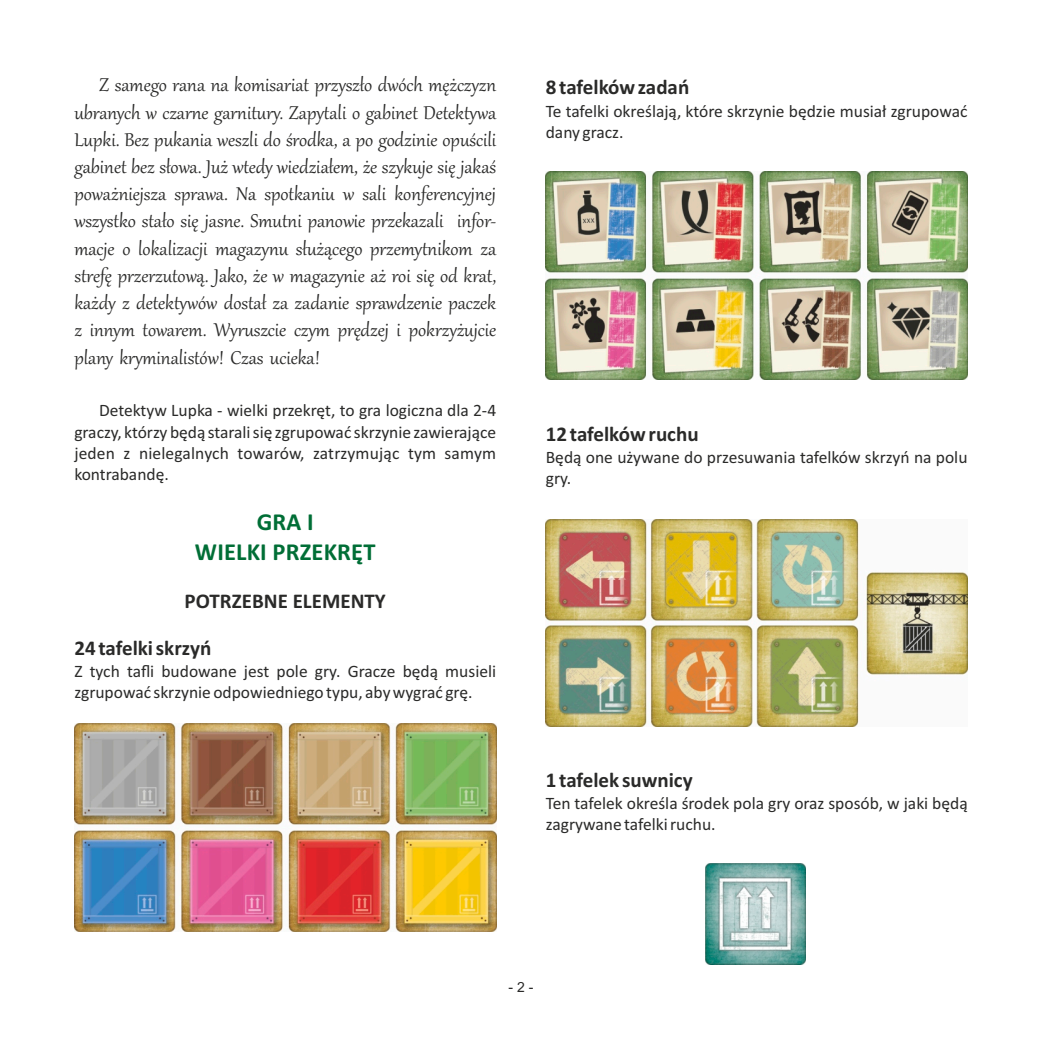
<style>
.page{position:relative;width:1042px;height:1042px;background:#fff}
.page>*{position:absolute;margin:0;border:0;box-sizing:border-box;transform-origin:0 0}
.t1{font:700 24.5px/29.9px "Calibri";letter-spacing:.005em;color:#006e36;text-align:center}
.t2{font:22.75px/27.3px "Gabriola";color:#2a2a29;text-align:justify}
.t3{font:700 21px "Calibri";color:#2a2a29}
.t4{font:17.5px/21.3px "Calibri";color:#2a2a29}
.t5{font:14px "Arial";color:#2a2a29}
</style>
<div class="page">
<img style="left:546px;top:172px;width:422px;height:208px">
<img style="left:74px;top:724px;width:422px;height:208px">
<img style="left:705px;top:863px;width:101px;height:101px">
<img style="left:546px;top:519px;width:421px;height:207px">
<p class="t2" style="left:74px;top:73px;width:423px;text-indent:25px">Z samego rana na komisariat przyszło dwóch mężczyzn ubranych w czarne garnitury. Zapytali o gabinet Detektywa Lupki. Bez pukania weszli do środka, a po godzinie opuścili gabinet bez słowa. Już wtedy wiedziałem, że szykuje się jakaś poważniejsza sprawa. Na spotkaniu w sali konferencyjnej wszystko stało się jasne. Smutni panowie przekazali infor&shy;macje o lokalizacji magazynu służącego przemytnikom za strefę przerzutową. Jako, że w magazynie aż roi się od krat, każdy z detektywów dostał za zadanie sprawdzenie paczek z innym towarem. Wyruszcie czym prędzej i pokrzyżujcie plany kryminalistów! Czas ucieka!</p>
<p class="t4" style="left:74px;top:401px;width:423px;text-align:justify;text-indent:25px">Detektyw Lupka - wielki przekręt, to gra logiczna dla 2-4 graczy, którzy będą starali się zgrupować skrzynie zawierające jeden z nielegalnych towarów, zatrzymując tym samym kontrabandę.</p>
<p class="t1" style="left:195px;top:509px;width:182px">GRA I<br>WIELKI PRZEKRĘT</p>
<p class="t3" style="left:185px;top:592px;width:203px">POTRZEBNE ELEMENTY</p>
<p class="t3" style="left:74px;top:639px;width:138px">24 tafelki skrzyń</p>
<p class="t4" style="left:74px;top:662px;width:423px">Z tych tafli budowane jest pole gry. Gracze będą musieli zgrupować skrzynie odpowiedniego typu, aby wygrać grę.</p>
<p class="t3" style="left:546px;top:79px;width:145px">8 tafelków zadań</p>
<p class="t4" style="left:546px;top:102px;width:423px">Te tafelki określają, które skrzynie będzie musiał zgrupować dany gracz.</p>
<p class="t3" style="left:546px;top:425px;width:154px">12 tafelków ruchu</p>
<p class="t4" style="left:546px;top:448px;width:423px">Będą one używane do przesuwania tafelków skrzyń na polu gry.</p>
<p class="t3" style="left:546px;top:771px;width:148px">1 tafelek suwnicy</p>
<p class="t4" style="left:546px;top:794px;width:423px">Ten tafelek określa środek pola gry oraz sposób, w jaki będą zagrywane tafelki ruchu.</p>
<p class="t5" style="left:508px;top:982px;width:26px">- 2 -</p>
</div>
